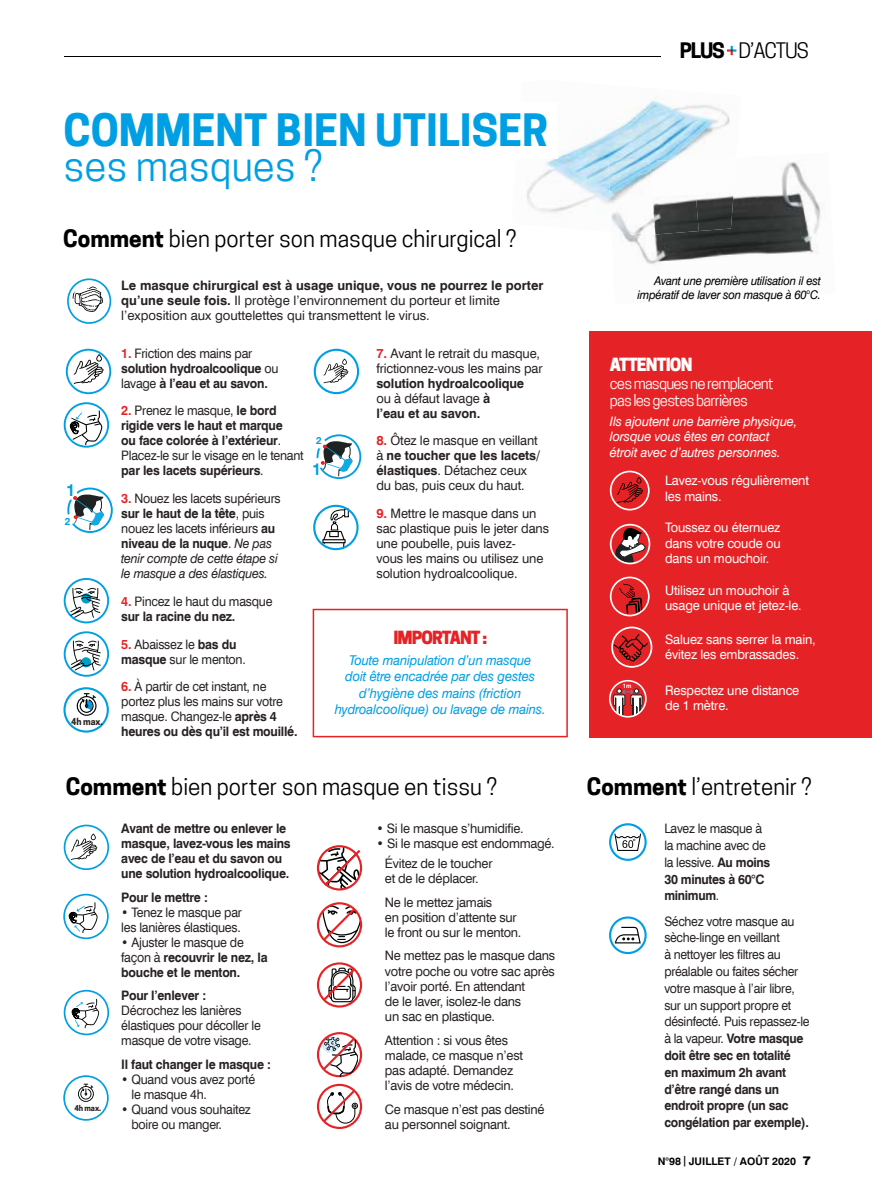
<style>
.page{position:relative;width:872px;height:1191px;background:#fff}
.page>*{position:absolute;margin:0;border:0;box-sizing:border-box;transform-origin:0 0}
.t1{font:700 41.85px "Cooper Hewitt";color:#009fe3}
.t2{font:40.35px "Cooper Hewitt";color:#009fe3}
.t3{font:22.5px "Cooper Hewitt";color:#000}
.t4{font:20.1px "Cooper Hewitt";letter-spacing:-.055em;color:#000}
.t5{font:800 17.1px "Cooper Hewitt";letter-spacing:-.05em;color:#e52326}
.t6{font:800 17.1px "Cooper Hewitt";letter-spacing:-.05em;color:#fff}
.t7{font:700 16.65px "Swiss 721 BT";color:#009fe3}
.t8{font:700 16.5px "Swiss 721 BT";color:#009fe3}
.t9{font:15px/17.1px "Cooper Hewitt";letter-spacing:-.05em;color:#fff}
.t10{font:italic 13.5px/16.5px "Swiss 721 BT";letter-spacing:-.01em;color:#009fe3;text-align:center;scale:.96 1}
.t11{font:13.05px/15.1px "Swiss 721 BT";letter-spacing:-.02em;color:#282222}
.t12{font:13.05px/15px "Swiss 721 BT";letter-spacing:-.02em;color:#282222;scale:.95 1}
.t13{font:700 13.05px/15px "Swiss 721 BT";letter-spacing:-.02em;color:#282222;scale:.95 1}
.t14{font:13.05px/16.8px "Swiss 721 BT";letter-spacing:-.02em;color:#282222;scale:.94 1}
.t15{font:13.05px/15.6px "Swiss 721 BT";letter-spacing:-.01em;color:#fff}
.t16{font:13.05px/15px "Swiss 721 BT";color:#282222}
.t17{font:italic 13.05px/15.6px "Swiss 721 BT";letter-spacing:-.01em;color:#fff}
.t18{font:700 13.05px/15px "Swiss 721 BT";letter-spacing:-.02em;color:#282222}
.t19{font:italic 12px/13.5px "Swiss 721 BT";letter-spacing:-.02em;color:#000;text-align:right;scale:.95 1}
.t20{font:700 10.5px "Swiss 721 BT";color:#000}
.t21{font:700 10.2px "Swiss 721 BT";color:#009fe3}
.t22{font:700 10.05px "Swiss 721 BT";color:#009fe3}
.t23{font:700 9px "Cooper Hewitt";color:#282222}
.t24{font:700 7.65px "Cooper Hewitt";color:#282222}
.t25{font:700 6.15px "Swiss 721 BT";color:#fff}
.s1{font-weight:700}
.s2{color:#e52326}
.s3{font-weight:400}
.s4{font-weight:700;color:#e52326}
.s5{font-style:italic}
.s6{font-family:"Sinkin Sans 800";font-weight:900}
</style>
<div class="page">
<img style="left:527px;top:97px;width:203px;height:117px">
<div style="left:55px;top:102px;width:503px;height:56px;background:#fff"></div>
<svg style="left:67px;top:278px;width:44px;height:46px"></svg>
<img style="left:611px;top:153px;width:210px;height:112px">
<img style="left:608px;top:161px;width:41px;height:40px">
<img style="left:649px;top:159px;width:44px;height:38px">
<img style="left:693px;top:157px;width:43px;height:37px">
<img style="left:610px;top:197px;width:45px;height:38px">
<img style="left:652px;top:194px;width:47px;height:40px">
<img style="left:696px;top:191px;width:38px;height:40px">
<svg style="left:64px;top:824px;width:45px;height:46px"></svg>
<svg style="left:63px;top:893px;width:46px;height:46px"></svg>
<svg style="left:64px;top:989px;width:45px;height:46px"></svg>
<svg style="left:63px;top:1075px;width:46px;height:45px"></svg>
<svg style="left:317px;top:845px;width:45px;height:45px"></svg>
<svg style="left:317px;top:902px;width:45px;height:45px"></svg>
<svg style="left:317px;top:962px;width:45px;height:45px"></svg>
<svg style="left:317px;top:1032px;width:45px;height:45px"></svg>
<svg style="left:317px;top:1083px;width:45px;height:46px"></svg>
<svg style="left:609px;top:823px;width:37px;height:38px"></svg>
<svg style="left:609px;top:916px;width:37px;height:38px"></svg>
<svg style="left:66px;top:349px;width:45px;height:45px"></svg>
<svg style="left:64px;top:402px;width:45px;height:45px"></svg>
<svg style="left:64px;top:578px;width:45px;height:45px"></svg>
<svg style="left:64px;top:631px;width:45px;height:46px"></svg>
<svg style="left:67px;top:487px;width:46px;height:46px"></svg>
<div style="left:589px;top:331px;width:283px;height:406px;background:#e52326"></div>
<svg style="left:610px;top:470px;width:39px;height:40px"></svg>
<svg style="left:610px;top:576px;width:39px;height:40px"></svg>
<svg style="left:611px;top:626px;width:41px;height:41px"></svg>
<svg style="left:610px;top:524px;width:40px;height:40px"></svg>
<svg style="left:609px;top:680px;width:37px;height:37px"></svg>
<svg style="left:313px;top:609px;width:255px;height:128px"></svg>
<svg style="left:63px;top:687px;width:46px;height:45px"></svg>
<svg style="left:314px;top:349px;width:45px;height:45px"></svg>
<svg style="left:316px;top:434px;width:45px;height:45px"></svg>
<svg style="left:313px;top:505px;width:45px;height:45px"></svg>
<svg style="left:727px;top:46px;width:9px;height:9px"></svg>
<hr style="left:64px;top:56px;width:596px;height:1px;background:#000">
<h1 class="t1" style="left:63px;top:106px;width:486px">COMMENT BIEN UTILISER</h1>
<h2 class="t2" style="left:63px;top:142px;width:260px">ses masques ?</h2>
<h3 class="t3" style="left:63px;top:225px;width:454px"><span class="s1">Comment</span> bien porter son masque chirurgical ?</h3>
<p class="t7" style="left:66px;top:479px;width:11px">1</p>
<p class="t21" style="left:65px;top:515px;width:7px">2</p>
<p class="t23" style="left:71px;top:716px;width:33px">4h max.</p>
<p class="t16" style="left:121px;top:278px;width:424px"><span class="s1">Le masque chirurgical est à usage unique, vous ne pourrez le porter qu’une seule fois.</span> Il protège l’environnement du porteur et limite l’exposition aux gouttelettes qui transmettent le virus.</p>
<p class="t13" style="left:121px;top:345px;width:167px"><span class="s2">1.</span> <span class="s3">Friction des mains par </span>solution hydroalcoolique <span class="s3">ou lavage</span> à l’eau et au savon.</p>
<p class="t13" style="left:121px;top:403px;width:194px"><span class="s2">2.</span> <span class="s3">Prenez le masque,</span> le bord rigide vers le haut et marque<br>ou face colorée à l’extérieur<span class="s3">.<br>Placez-le sur le visage en le tenant </span>par les lacets supérieurs<span class="s3">.</span></p>
<p class="t12" style="left:121px;top:491px;width:169px"><span class="s4">3.</span> Nouez les lacets supérieurs <span class="s1">sur le haut de la tête</span>, puis nouez les lacets inférieurs <span class="s1">au niveau de la nuque</span>. <span class="s5">Ne pas tenir compte de cette étape si le masque a des élastiques.</span></p>
<p class="t12" style="left:121px;top:593px;width:161px"><span class="s4">4.</span> Pincez le haut du masque <span class="s1">sur la racine du nez.</span></p>
<p class="t12" style="left:121px;top:636px;width:132px"><span class="s4">5.</span> Abaissez le <span class="s1">bas du masque</span> sur le menton.</p>
<p class="t12" style="left:121px;top:679px;width:187px"><span class="s4">6.</span> À partir de cet instant, ne portez plus les mains sur votre masque. Changez-le <span class="s1">après 4 heures ou dès qu’il est mouillé.</span></p>
<p class="t22" style="left:316px;top:434px;width:7px">2</p>
<p class="t8" style="left:312px;top:459px;width:11px">1</p>
<p class="t11" style="left:376px;top:345px;width:168px"><span class="s4">7.</span> Avant le retrait du masque, frictionnez-vous les mains par</p>
<p class="t18" style="left:376px;top:375px;width:149px">solution hydroalcoolique <span class="s3">ou à défaut lavage</span> à<br>l’eau et au savon.</p>
<p class="t11" style="left:376px;top:433px;width:165px"><span class="s4">8.</span> Ôtez le masque en veillant à <span class="s1">ne toucher que les lacets/ élastiques</span>. Détachez ceux du bas, puis ceux du haut.</p>
<p class="t11" style="left:376px;top:506px;width:174px"><span class="s4">9.</span> Mettre le masque dans un sac plastique puis le jeter dans une poubelle, puis lavez-<br>vous les mains ou utilisez une solution hydroalcoolique.</p>
<h3 class="t5" style="left:393px;top:628px;width:95px">IMPORTANT :</h3>
<p class="t10" style="left:335px;top:652px;width:221px">Toute manipulation d’un masque<br>doit être encadrée par des gestes d’hygiène des mains (friction hydroalcoolique) ou lavage de mains.</p>
<h3 class="t3" style="left:66px;top:773px;width:432px"><span class="s1">Comment</span> bien porter son masque en tissu ?</h3>
<p class="t24" style="left:74px;top:1103px;width:28px">4h max.</p>
<p class="t13" style="left:121px;top:821px;width:180px">Avant de mettre ou enlever le masque, lavez-vous les mains avec de l’eau et du savon ou une solution hydroalcoolique.</p>
<p class="t13" style="left:121px;top:889px;width:93px">Pour le mettre :</p>
<p class="t12" style="left:121px;top:904px;width:128px">• Tenez le masque par les lanières élastiques.</p>
<p class="t13" style="left:121px;top:934px;width:156px"><span class="s3">• Ajuster le masque de façon à</span> recouvrir le nez, la bouche et le menton.</p>
<p class="t13" style="left:121px;top:988px;width:91px">Pour l’enlever :</p>
<p class="t12" style="left:121px;top:1003px;width:148px">Décrochez les lanières élastiques pour décoller le masque de votre visage.</p>
<p class="t13" style="left:121px;top:1056px;width:159px">Il faut changer le masque :</p>
<p class="t12" style="left:131px;top:1071px;width:132px;text-indent:-10px">• Quand vous avez porté le masque 4h.</p>
<p class="t12" style="left:131px;top:1101px;width:127px;text-indent:-10px">• Quand vous souhaitez boire ou manger.</p>
<p class="t12" style="left:376px;top:821px;width:156px">• Si le masque s’humidifie.</p>
<p class="t11" style="left:385px;top:834px;width:171px;line-height:19.4px;text-indent:-9px">• Si le masque est endommagé.<br>Évitez de le toucher</p>
<p class="t11" style="left:385px;top:866px;width:109px;line-height:23.7px">et de le déplacer.<br>Ne le mettez jamais</p>
<p class="t11" style="left:385px;top:909px;width:138px">en position d’attente sur le front ou sur le menton.</p>
<p class="t11" style="left:385px;top:948px;width:172px">Ne mettez pas le masque dans votre poche ou votre sac après l’avoir porté. En attendant<br>de le laver, isolez-le dans<br>un sac en plastique.</p>
<p class="t11" style="left:385px;top:1032px;width:139px">Attention : si vous êtes malade, ce masque n’est pas adapté. Demandez l’avis de votre médecin.</p>
<p class="t11" style="left:385px;top:1101px;width:161px">Ce masque n’est pas destiné au personnel soignant.</p>
<h3 class="t4" style="left:679px;top:39px;width:131px"><span class="s1">PLUS</span> D’ACTUS</h3>
<p class="t19" style="left:637px;top:274px;width:195px">Avant une première utilisation il est impératif de laver son masque à 60°C.</p>
<h3 class="t6" style="left:610px;top:354px;width:84px">ATTENTION</h3>
<p class="t9" style="left:610px;top:375px;width:166px">ces masques ne remplacent pas les gestes barrières</p>
<p class="t17" style="left:610px;top:413px;width:189px">Ils ajoutent une barrière physique, lorsque vous êtes en contact étroit avec d’autres personnes.</p>
<p class="t15" style="left:665px;top:472px;width:145px">Lavez-vous régulièrement les mains.</p>
<p class="t15" style="left:665px;top:519px;width:117px;text-align:justify">Toussez ou éternuez dans votre coude ou dans un mouchoir.</p>
<p class="t15" style="left:665px;top:582px;width:138px">Utilisez un mouchoir à usage unique et jetez-le.</p>
<p class="t15" style="left:665px;top:631px;width:152px">Saluez sans serrer la main, évitez les embrassades.</p>
<p class="t15" style="left:665px;top:682px;width:136px">Respectez une distance de 1 mètre.</p>
<p class="t25" style="left:622px;top:682px;width:10px">1m</p>
<h3 class="t3" style="left:587px;top:773px;width:226px"><span class="s1">Comment</span> l’entretenir ?</h3>
<p class="t14" style="left:664px;top:820px;width:114px">Lavez le masque à la machine avec de la lessive. <span class="s1">Au moins<br>30 minutes à 60°C minimum</span>.</p>
<p class="t14" style="left:664px;top:912px;width:156px">Séchez votre masque au sèche-linge en veillant<br>à nettoyer les filtres au préalable ou faites sécher votre masque à l’air libre, sur un support propre et désinfecté. Puis repassez-le à la vapeur. <span class="s1">Votre masque doit être sec en totalité<br>en maximum 2h avant d’être rangé dans un endroit propre (un sac congélation par exemple).</span></p>
<p class="t20" style="left:658px;top:1155px;width:154px">N°98 |JUILLET / AOÛT 2020 <span class="s6">7</span></p>
</div>
